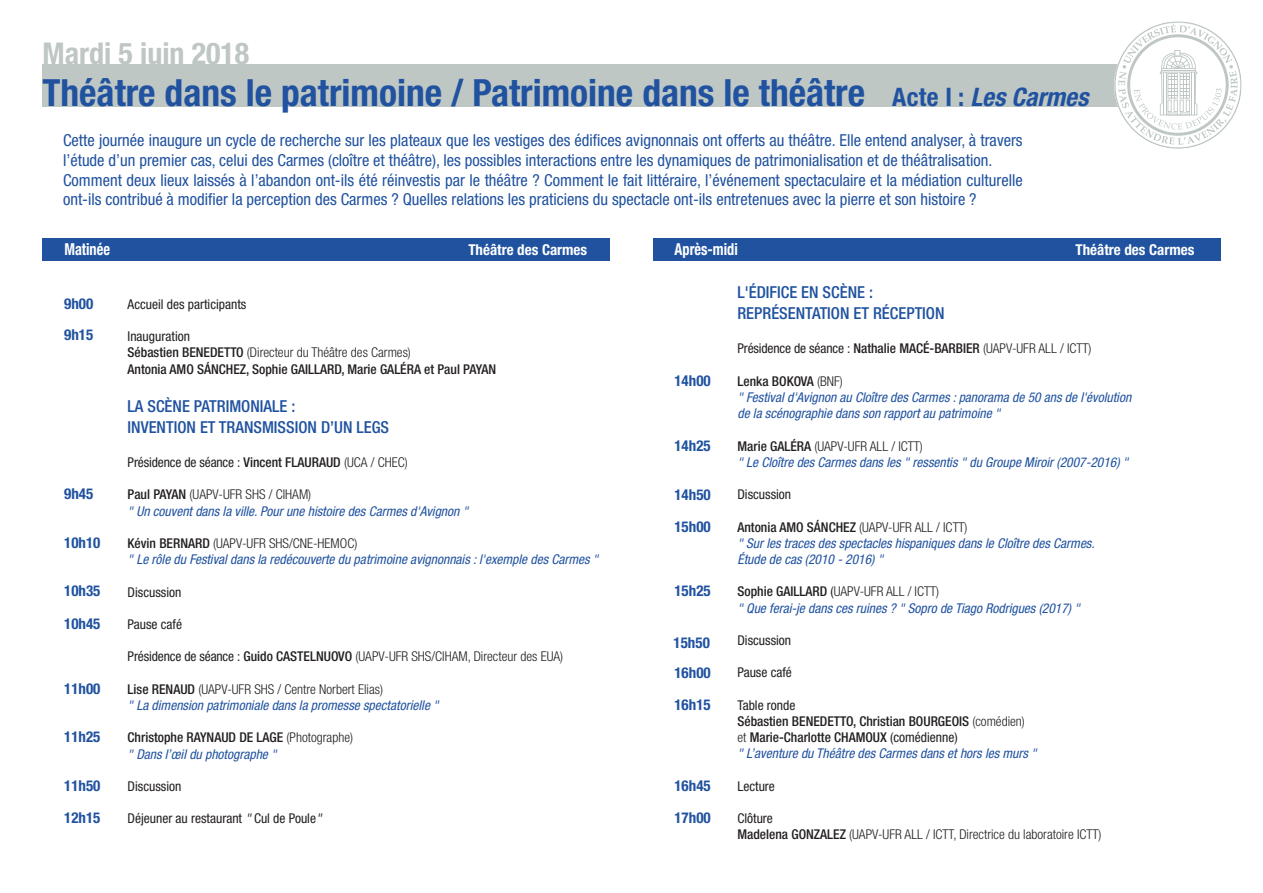
<style>
.page{position:relative;width:1263px;height:893px;background:#fff}
.page>*{position:absolute;margin:0;border:0;box-sizing:border-box;transform-origin:0 0}
.t1{font:700 condensed 37.5px "Helvetica Neue LT Std";color:#2052a0}
.t2{font:700 condensed 30px "Helvetica Neue LT Std";color:#bec7c4}
.t3{font:condensed 16.5px/19.8px "Helvetica Neue LT Std";color:#2052a0}
.t4{font:500 condensed 16.5px/21px "Helvetica Neue LT Std";color:#2052a0}
.t5{font:700 condensed 16.5px "Helvetica Neue LT Std";color:#fff;scale:.87 1}
.t6{font:700 condensed 15px/32.2px "Helvetica Neue LT Std";color:#2052a0}
.t7{font:700 condensed 15px "Helvetica Neue LT Std";color:#fff}
.t8{font:italic condensed 13.5px/16.2px "Helvetica Neue LT Std";color:#2052a0}
.t9{font:500 condensed 13.5px/16.2px "Helvetica Neue LT Std";color:#231f20}
.t10{font:condensed 13.5px "Helvetica Neue LT Std";color:#231f20}
.t11{font:300 condensed 13.5px/16.2px "Helvetica Neue LT Std";color:#231f20}
.s1{font-size:25.5px}
.s2{font-style:italic;font-size:25.5px}
.s3{font-weight:400}
.s4{font-weight:300}
.s5{font-weight:500}
.s6{font-weight:500;font-style:normal;color:#231f20}
.s7{font-weight:300;font-style:normal;color:#231f20}
.s8{font-style:italic}
.s9{font-style:normal;color:#231f20}
.s10{font-weight:400;font-style:italic;color:#2052a0}
</style>
<div class="page">
<div style="left:43px;top:64px;width:1135px;height:42px;background:#bec7c4"></div>
<svg style="left:1114px;top:22px;width:127px;height:127px"></svg>
<div style="left:43px;top:238px;width:567px;height:23px;background:#2052a0"></div>
<div style="left:653px;top:238px;width:567px;height:23px;background:#2052a0"></div>
<h2 class="t2" style="left:43px;top:35px;width:208px">Mardi 5 juin 2018</h2>
<h1 class="t1" style="left:43px;top:70px;width:1047px">Théâtre dans le patrimoine / Patrimoine dans le théâtre <span class="s1">Acte I :</span> <span class="s2">Les Carmes</span></h1>
<p class="t3" style="left:63px;top:130px;width:961px">Cette journée inaugure un cycle de recherche sur les plateaux que les vestiges des édifices avignonnais ont offerts au théâtre. Elle entend analyser, à travers l’étude d’un premier cas, celui des Carmes (cloître et théâtre), les possibles interactions entre les dynamiques de patrimonialisation et de théâtralisation.<br>Comment deux lieux laissés à l’abandon ont-ils été réinvestis par le théâtre ? Comment le fait littéraire, l’événement spectaculaire et la médiation culturelle ont-ils contribué à modifier la perception des Carmes ? Quelles relations les praticiens du spectacle ont-ils entretenues avec la pierre et son histoire ?</p>
<p class="t5" style="left:64px;top:239px;width:54px">Matinée</p>
<p class="t7" style="left:468px;top:241px;width:120px">Théâtre des Carmes</p>
<p class="t6" style="left:64px;top:287px;width:31px">9h00</p>
<p class="t6" style="left:64px;top:319px;width:31px">9h15</p>
<p class="t6" style="left:64px;top:477px;width:31px">9h45</p>
<p class="t6" style="left:64px;top:526px;width:38px">10h10</p>
<p class="t6" style="left:64px;top:574px;width:38px;line-height:32.7px">10h35<br>10h45</p>
<p class="t6" style="left:64px;top:672px;width:38px">11h00</p>
<p class="t6" style="left:64px;top:721px;width:38px">11h25</p>
<p class="t6" style="left:64px;top:769px;width:38px">11h50<br>12h15</p>
<p class="t10" style="left:128px;top:296px;width:120px">Accueil des participants</p>
<p class="t9" style="left:128px;top:328px;width:370px"><span class="s3">Inauguration<br></span>Sébastien BENEDETTO <span class="s4">(Directeur du Théâtre des Carmes)<br></span>Antonia AMO SÁNCHEZ, Sophie GAILLARD, Marie GALÉRA et Paul PAYAN</p>
<p class="t4" style="left:128px;top:395px;width:263px">LA SCÈNE PATRIMONIALE :<br>INVENTION ET TRANSMISSION D’UN LEGS</p>
<p class="t10" style="left:128px;top:454px;width:282px">Présidence de séance : <span class="s5">Vincent FLAURAUD</span> <span class="s4">(UCA / CHEC)</span></p>
<p class="t8" style="left:128px;top:487px;width:342px"><span class="s6">Paul PAYAN</span> <span class="s7">(UAPV-UFR SHS / CIHAM)<br></span>" Un couvent dans la ville. Pour une histoire des Carmes d'Avignon "</p>
<p class="t8" style="left:128px;top:535px;width:472px"><span class="s6">Kévin BERNARD</span> <span class="s7">(UAPV-UFR SHS/CNE-HEMOC)<br></span>" Le rôle du Festival dans la redécouverte du patrimoine avignonnais : l'exemple des Carmes "</p>
<p class="t10" style="left:128px;top:584px;width:55px">Discussion</p>
<p class="t10" style="left:128px;top:616px;width:56px">Pause café</p>
<p class="t11" style="left:128px;top:648px;width:437px"><span class="s3">Présidence de séance :</span> <span class="s5">Guido CASTELNUOVO</span> (UAPV-UFR SHS/CIHAM, Directeur des EUA)</p>
<p class="t8" style="left:128px;top:681px;width:313px"><span class="s6">Lise RENAUD</span> <span class="s7">(UAPV-UFR SHS / Centre Norbert Elias)<br></span>" La dimension patrimoniale dans la promesse spectatorielle "</p>
<p class="t8" style="left:128px;top:730px;width:227px"><span class="s6">Christophe RAYNAUD DE LAGE</span> <span class="s7">(Photographe) </span>" Dans l’œil du photographe "</p>
<p class="t10" style="left:128px;top:778px;width:55px">Discussion</p>
<p class="t10" style="left:128px;top:811px;width:195px">Déjeuner au restaurant <span class="s8">"</span> Cul de Poule<span class="s8">"</span></p>
<p class="t5" style="left:675px;top:239px;width:74px">Après-midi</p>
<p class="t7" style="left:1075px;top:241px;width:120px">Théâtre des Carmes</p>
<p class="t6" style="left:674px;top:364px;width:38px">14h00</p>
<p class="t6" style="left:674px;top:429px;width:38px">14h25</p>
<p class="t6" style="left:674px;top:478px;width:38px">14h50<br>15h00</p>
<p class="t6" style="left:674px;top:574px;width:38px">15h25</p>
<p class="t6" style="left:674px;top:627px;width:39px;line-height:29.7px">15h50<br>16h00</p>
<p class="t6" style="left:674px;top:688px;width:38px">16h15</p>
<p class="t6" style="left:674px;top:770px;width:38px;line-height:31.5px">16h45<br>17h00</p>
<p class="t4" style="left:737px;top:282px;width:209px">L'ÉDIFICE EN SCÈNE :<br>REPRÉSENTATION ET RÉCEPTION</p>
<p class="t9" style="left:737px;top:340px;width:356px"><span class="s3">Présidence de séance :</span> Nathalie MACÉ-BARBIER <span class="s4">(UAPV-UFR ALL / ICTT)</span></p>
<p class="t8" style="left:737px;top:373px;width:395px"><span class="s6">Lenka BOKOVA</span> <span class="s7">(BNF)<br></span>" Festival d'Avignon au Cloître des Carmes : panorama de 50 ans de l'évolution de la scénographie dans son rapport au patrimoine "</p>
<p class="t8" style="left:737px;top:438px;width:392px"><span class="s6">Marie GALÉRA</span> <span class="s7">(UAPV-UFR ALL / ICTT)<br></span>" Le Cloître des Carmes dans les " ressentis " du Groupe Miroir (2007-2016) "</p>
<p class="t10" style="left:737px;top:487px;width:55px">Discussion</p>
<p class="t8" style="left:737px;top:519px;width:359px"><span class="s6">Antonia AMO SÁNCHEZ</span> <span class="s7">(UAPV-UFR ALL / ICTT)<br></span>" Sur les traces des spectacles hispaniques dans le Cloître des Carmes.<br>Étude de cas (2010 - 2016) "</p>
<p class="t8" style="left:737px;top:584px;width:344px"><span class="s6">Sophie GAILLARD</span> <span class="s9">(</span><span class="s7">UAPV-UFR ALL / ICTT)<br></span>" Que ferai-je dans ces ruines ? " Sopro de Tiago Rodrigues (2017) "</p>
<p class="t10" style="left:737px;top:632px;width:55px">Discussion</p>
<p class="t10" style="left:737px;top:665px;width:56px">Pause café</p>
<p class="t9" style="left:737px;top:697px;width:301px"><span class="s3">Table ronde<br></span>Sébastien BENEDETTO, Christian BOURGEOIS <span class="s4">(comédien) et</span> Marie-Charlotte CHAMOUX <span class="s3">(comédienne)<br></span><span class="s10">" L’aventure du Théâtre des Carmes dans et hors les murs "</span></p>
<p class="t10" style="left:737px;top:778px;width:39px">Lecture</p>
<p class="t11" style="left:737px;top:810px;width:365px"><span class="s3">Clôture<br></span><span class="s5">Madelena GONZALEZ</span> (UAPV-UFR ALL / ICTT, Directrice du laboratoire ICTT)</p>
</div>
